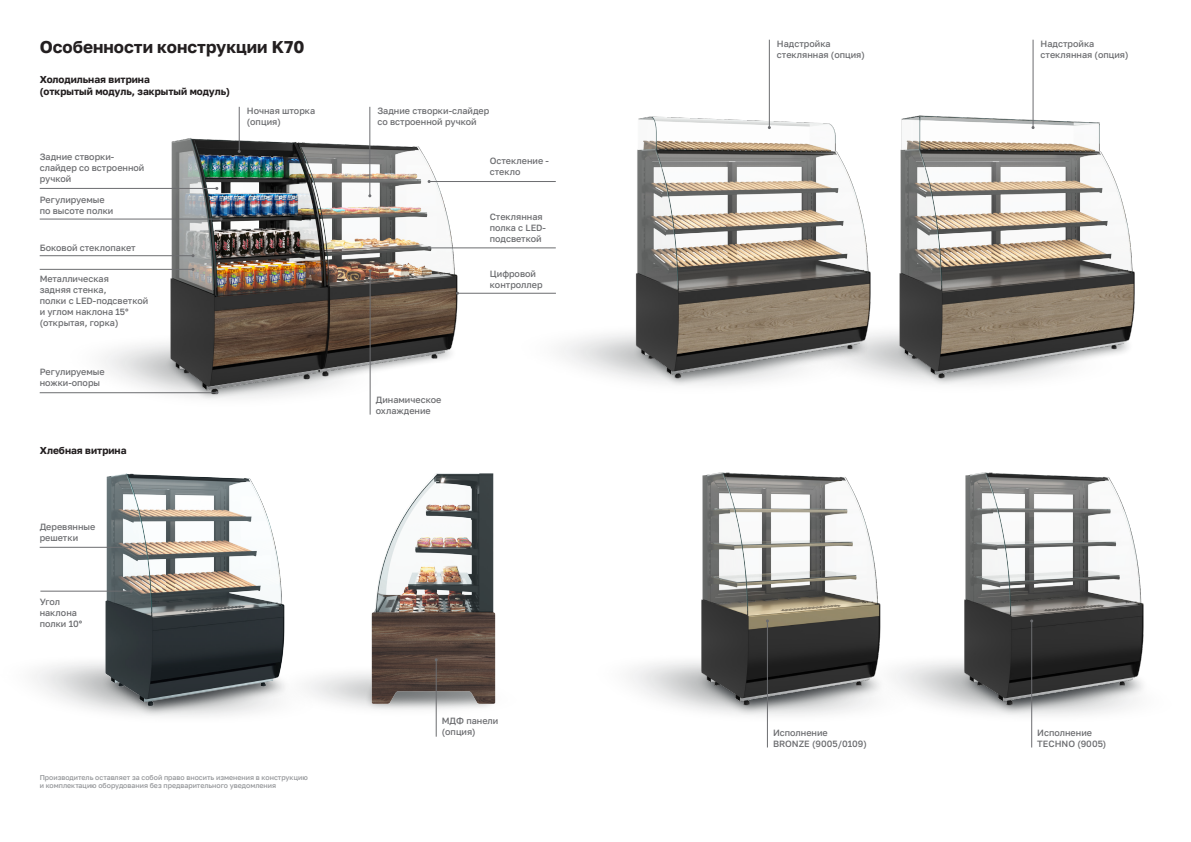
<style>
.page{position:relative;width:1191px;height:842px;background:#fff}
.page>*{position:absolute;margin:0;border:0;box-sizing:border-box;transform-origin:0 0}
.t1{font:700 17px "Golos Text";color:#231f20}
.t2{font:700 10px "Golos Text";color:#231f20}
.t3{font:500 9px/11px "Golos Text";color:#6c6d70}
.t4{font:500 7px/8.4px "Golos Text";color:#939598}
</style>
<div class="page">
<img style="left:371px;top:473px;width:125px;height:236px">
<img style="left:478px;top:91px;width:395px;height:295px">
<img style="left:153px;top:136px;width:310px;height:279px">
<img style="left:306px;top:637px;width:139px;height:100px">
<hr style="left:40px;top:188px;width:177px;height:1px;background:#6c6d70">
<hr style="left:40px;top:219px;width:181px;height:1px;background:#6c6d70">
<hr style="left:40px;top:255px;width:153px;height:1px;background:#6c6d70">
<hr style="left:429px;top:181px;width:127px;height:1px;background:#6c6d70">
<hr style="left:457px;top:293px;width:99px;height:1px;background:#6c6d70">
<img style="left:34px;top:473px;width:251px;height:244px">
<hr style="left:40px;top:591px;width:91px;height:1px;background:#6c6d70">
<hr style="left:769px;top:40px;width:1px;height:88px;background:#6c6d70">
<hr style="left:40px;top:269px;width:153px;height:1px;background:#6c6d70">
<hr style="left:40px;top:392px;width:177px;height:1px;background:#6c6d70">
<hr style="left:429px;top:247px;width:127px;height:1px;background:#6c6d70">
<hr style="left:369px;top:107px;width:1px;height:89px;background:#6c6d70">
<hr style="left:370px;top:271px;width:1px;height:144px;background:#6c6d70">
<img style="left:873px;top:91px;width:262px;height:294px">
<hr style="left:1032px;top:40px;width:1px;height:88px;background:#6c6d70">
<img style="left:630px;top:472px;width:176px;height:242px">
<img style="left:730px;top:636px;width:303px;height:104px">
<img style="left:806px;top:472px;width:338px;height:255px">
<hr style="left:40px;top:547px;width:90px;height:1px;background:#6c6d70">
<hr style="left:436px;top:660px;width:1px;height:77px;background:#6c6d70">
<hr style="left:767px;top:621px;width:1px;height:126px;background:#6c6d70">
<hr style="left:1031px;top:621px;width:1px;height:126px;background:#6c6d70">
<hr style="left:239px;top:107px;width:1px;height:44px;background:#6c6d70">
<p class="t1" style="left:40px;top:37px;width:266px">Особенности конструкции K70</p>
<p class="t2" style="left:40px;top:73px;width:112px">Холодильная витрина</p>
<p class="t2" style="left:40px;top:85px;width:192px">(открытый модуль, закрытый модуль)</p>
<p class="t3" style="left:40px;top:151px;width:76px">Задние створки-</p>
<p class="t3" style="left:40px;top:162px;width:106px">слайдер со встроенной ручкой</p>
<p class="t3" style="left:40px;top:194px;width:67px">Регулируемые</p>
<p class="t3" style="left:40px;top:205px;width:75px">по высоте полки</p>
<p class="t3" style="left:40px;top:242px;width:97px">Боковой стеклопакет</p>
<p class="t3" style="left:40px;top:273px;width:110px">Металлическая<br>задняя стенка,<br>полки с LED-подсветкой и углом наклона 15° (открытая, горка)</p>
<p class="t3" style="left:40px;top:366px;width:67px">Регулируемые ножки-опоры</p>
<p class="t3" style="left:247px;top:105px;width:70px">Ночная шторка</p>
<p class="t3" style="left:247px;top:116px;width:35px">(опция)</p>
<p class="t2" style="left:40px;top:445px;width:88px">Хлебная витрина</p>
<p class="t3" style="left:40px;top:521px;width:57px">Деревянные решетки</p>
<p class="t3" style="left:40px;top:596px;width:22px">Угол</p>
<p class="t3" style="left:40px;top:607px;width:39px">наклона</p>
<p class="t3" style="left:40px;top:618px;width:44px">полки 10°</p>
<p class="t4" style="left:40px;top:773px;width:269px">Производитель оставляет за собой право вносить изменения в конструкцию и комплектацию оборудования без предварительного уведомления</p>
<p class="t3" style="left:377px;top:105px;width:113px">Задние створки-слайдер</p>
<p class="t3" style="left:377px;top:116px;width:101px">со встроенной ручкой</p>
<p class="t3" style="left:490px;top:155px;width:61px">Остекление - стекло</p>
<p class="t3" style="left:490px;top:211px;width:58px">Стеклянная полка с LED&shy;подсветкой</p>
<p class="t3" style="left:376px;top:394px;width:67px">Динамическое</p>
<p class="t3" style="left:376px;top:405px;width:57px">охлаждение</p>
<p class="t3" style="left:490px;top:268px;width:54px">Цифровой контроллер</p>
<p class="t3" style="left:777px;top:38px;width:89px">Надстройка стеклянная (опция)</p>
<p class="t3" style="left:442px;top:715px;width:58px">МДФ панели</p>
<p class="t3" style="left:442px;top:726px;width:35px">(опция)</p>
<p class="t3" style="left:773px;top:727px;width:56px">Исполнение</p>
<p class="t3" style="left:773px;top:738px;width:95px">BRONZE (9005/0109)</p>
<p class="t3" style="left:1040px;top:38px;width:89px">Надстройка стеклянная (опция)</p>
<p class="t3" style="left:1037px;top:727px;width:56px">Исполнение</p>
<p class="t3" style="left:1037px;top:738px;width:71px">TECHNO (9005)</p>
</div>
